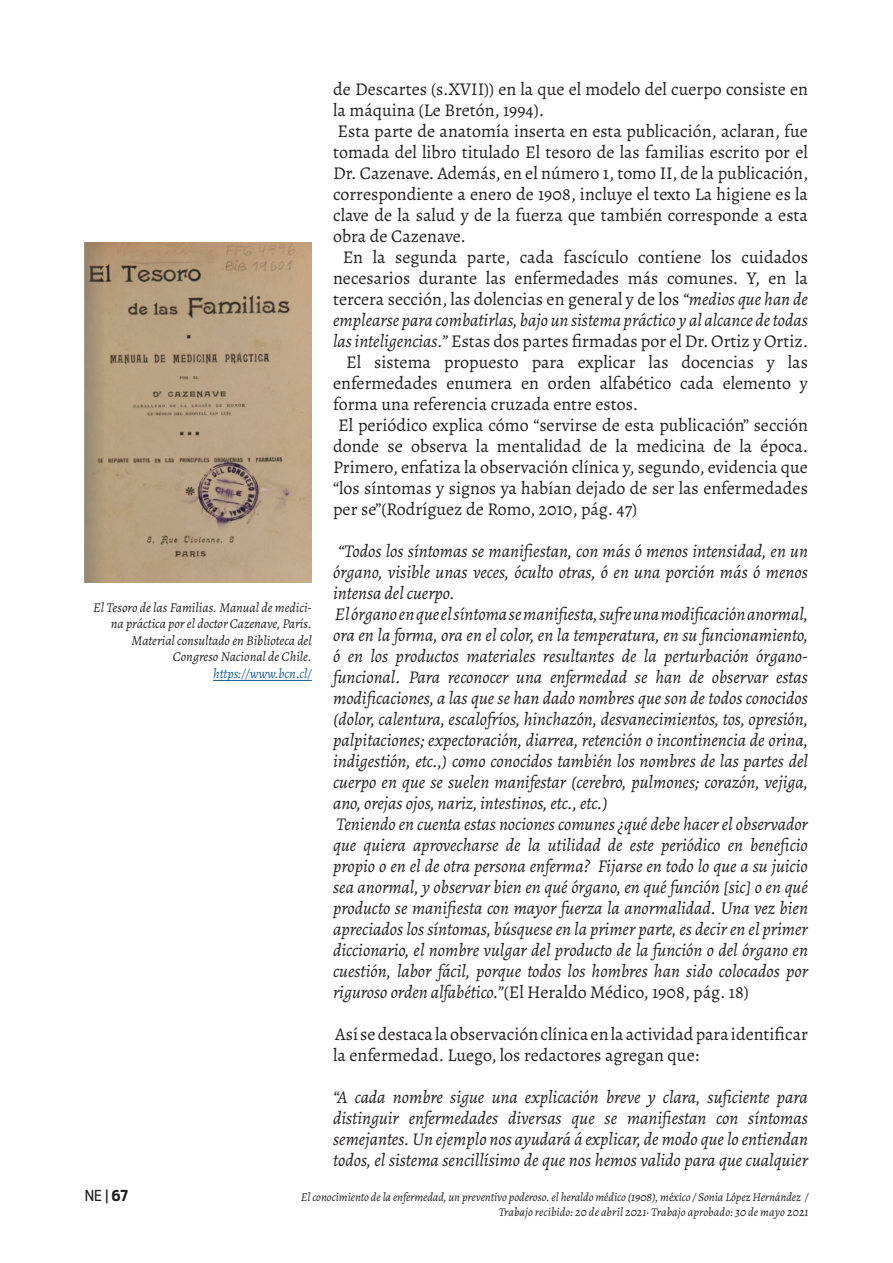
<style>
.page{position:relative;width:893px;height:1263px;background:#fff}
.page>*{position:absolute;margin:0;border:0;box-sizing:border-box;transform-origin:0 0}
.t1{font:italic 18px/21px "Alegreya";color:#231f20}
.t2{font:18px/21px "Alegreya";color:#231f20}
.t3{font:15px "Antenna Cond";color:#231f20}
.t4{font:italic 13.5px/16.5px "Alegreya";color:#231f20;text-align:right}
.t5{font:italic 13.5px "Alegreya";color:#175d9e}
.t6{font:italic 12px/15px "Alegreya";letter-spacing:-.005em;color:#231f20;text-align:right}
.s1{font-style:italic}
.s2{font-style:normal}
.s3{font-weight:700}
</style>
<div class="page">
<img style="left:85px;top:242px;width:227px;height:341px">
<hr style="left:213px;top:680px;width:99px;height:1px;background:#175d9e">
<p class="t4" style="left:93px;top:599px;width:220px">El Tesoro de las Familias. Manual de medici&shy;na práctica por el doctor Cazenave, París.<br>Material consultado en Biblioteca del Congreso Nacional de Chile.</p>
<p class="t5" style="left:213px;top:664px;width:100px">https://www.bcn.cl/</p>
<p class="t2" style="left:333px;top:78px;width:476px">de Descartes (s.XVII)) en la que el modelo del cuerpo consiste en</p>
<p class="t2" style="left:333px;top:99px;width:213px">la máquina (Le Bretón, 1994).</p>
<p class="t2" style="left:338px;top:120px;width:472px">Esta parte de anatomía inserta en esta publicación, aclaran, fue</p>
<p class="t2" style="left:333px;top:141px;width:476px">tomada del libro titulado El tesoro de las familias escrito por el</p>
<p class="t2" style="left:333px;top:162px;width:477px">Dr. Cazenave. Además, en el número 1, tomo II, de la publicación,</p>
<p class="t2" style="left:333px;top:183px;width:476px">correspondiente a enero de 1908, incluye el texto La higiene es la</p>
<p class="t2" style="left:333px;top:204px;width:476px">clave de la salud y de la fuerza que también corresponde a esta</p>
<p class="t2" style="left:333px;top:225px;width:134px">obra de Cazenave.</p>
<p class="t2" style="left:343px;top:246px;width:467px">En la segunda parte, cada fascículo contiene los cuidados</p>
<p class="t2" style="left:333px;top:267px;width:476px">necesarios durante las enfermedades más comunes. Y, en la</p>
<p class="t2" style="left:333px;top:288px;width:476px">tercera sección, las dolencias en general y de los <span class="s1">“medios que han de</span></p>
<p class="t1" style="left:333px;top:309px;width:476px">emplearse para combatirlas, bajo un sistema práctico y al alcance de todas</p>
<p class="t2" style="left:333px;top:330px;width:477px"><span class="s1">las inteligencias.”</span> Estas dos partes firmadas por el Dr. Ortiz y Ortiz.</p>
<p class="t2" style="left:346px;top:351px;width:463px">El sistema propuesto para explicar las docencias y las</p>
<p class="t2" style="left:333px;top:372px;width:476px">enfermedades enumera en orden alfabético cada elemento y</p>
<p class="t2" style="left:333px;top:393px;width:307px">forma una referencia cruzada entre estos.</p>
<p class="t2" style="left:338px;top:414px;width:471px">El periódico explica cómo “servirse de esta publicación” sección</p>
<p class="t2" style="left:333px;top:435px;width:477px">donde se observa la mentalidad de la medicina de la época.</p>
<p class="t2" style="left:333px;top:456px;width:476px">Primero, enfatiza la observación clínica y, segundo, evidencia que</p>
<p class="t2" style="left:333px;top:477px;width:476px">“los síntomas y signos ya habían dejado de ser las enfermedades</p>
<p class="t2" style="left:333px;top:498px;width:306px">per se”(Rodríguez de Romo, 2010, pág. 47)</p>
<p class="t1" style="left:333px;top:540px;width:476px">“Todos los síntomas se manifiestan, con más ó menos intensidad, en un órgano, visible unas veces, óculto otras, ó en una porción más ó menos intensa del cuerpo.<br>El órgano en que el síntoma se manifiesta, sufre una modificación anormal, ora en la forma, ora en el color, en la temperatura, en su funcionamiento, ó en los productos materiales resultantes de la perturbación órgano&shy;funcional. Para reconocer una enfermedad se han de observar estas modificaciones, a las que se han dado nombres que son de todos conocidos (dolor, calentura, escalofríos, hinchazón, desvanecimientos, tos, opresión, palpitaciones; expectoración, diarrea, retención o incontinencia de orina, indigestión, etc.,) como conocidos también los nombres de las partes del cuerpo en que se suelen manifestar (cerebro, pulmones; corazón, vejiga, ano, orejas ojos, nariz, intestinos, etc., etc.)<br>Teniendo en cuenta estas nociones comunes ¿qué debe hacer el observador que quiera aprovecharse de la utilidad de este periódico en beneficio propio o en el de otra persona enferma? Fijarse en todo lo que a su juicio sea anormal, y observar bien en qué órgano, en qué función [sic] o en qué producto se manifiesta con mayor fuerza la anormalidad. Una vez bien apreciados los síntomas, búsquese en la primer parte, es decir en el primer diccionario, el nombre vulgar del producto de la función o del órgano en cuestión, labor fácil, porque todos los hombres han sido colocados por riguroso orden alfabético.”<span class="s2">(El Heraldo Médico, 1908, pág. 18)</span></p>
<p class="t2" style="left:333px;top:1024px;width:476px">Así se destaca la observación clínica en la actividad para identificar la enfermedad. Luego, los redactores agregan que:</p>
<p class="t1" style="left:333px;top:1086px;width:476px;text-align:justify">“A cada nombre sigue una explicación breve y clara, suficiente para distinguir enfermedades diversas que se manifiestan con síntomas semejantes. Un ejemplo nos ayudará á explicar, de modo que lo entiendan todos, el sistema sencillísimo de que nos hemos valido para que cualquier</p>
<p class="t3" style="left:85px;top:1187px;width:45px">NE | <span class="s3">67</span></p>
<p class="t6" style="left:301px;top:1189px;width:509px">El conocimiento de la enfermedad, un preventivo poderoso. el heraldo médico (1908), méxico / Sonia López Hernández /<br>Trabajo recibido: 20 de abril 2021· Trabajo aprobado: 30 de mayo 2021</p>
</div>
